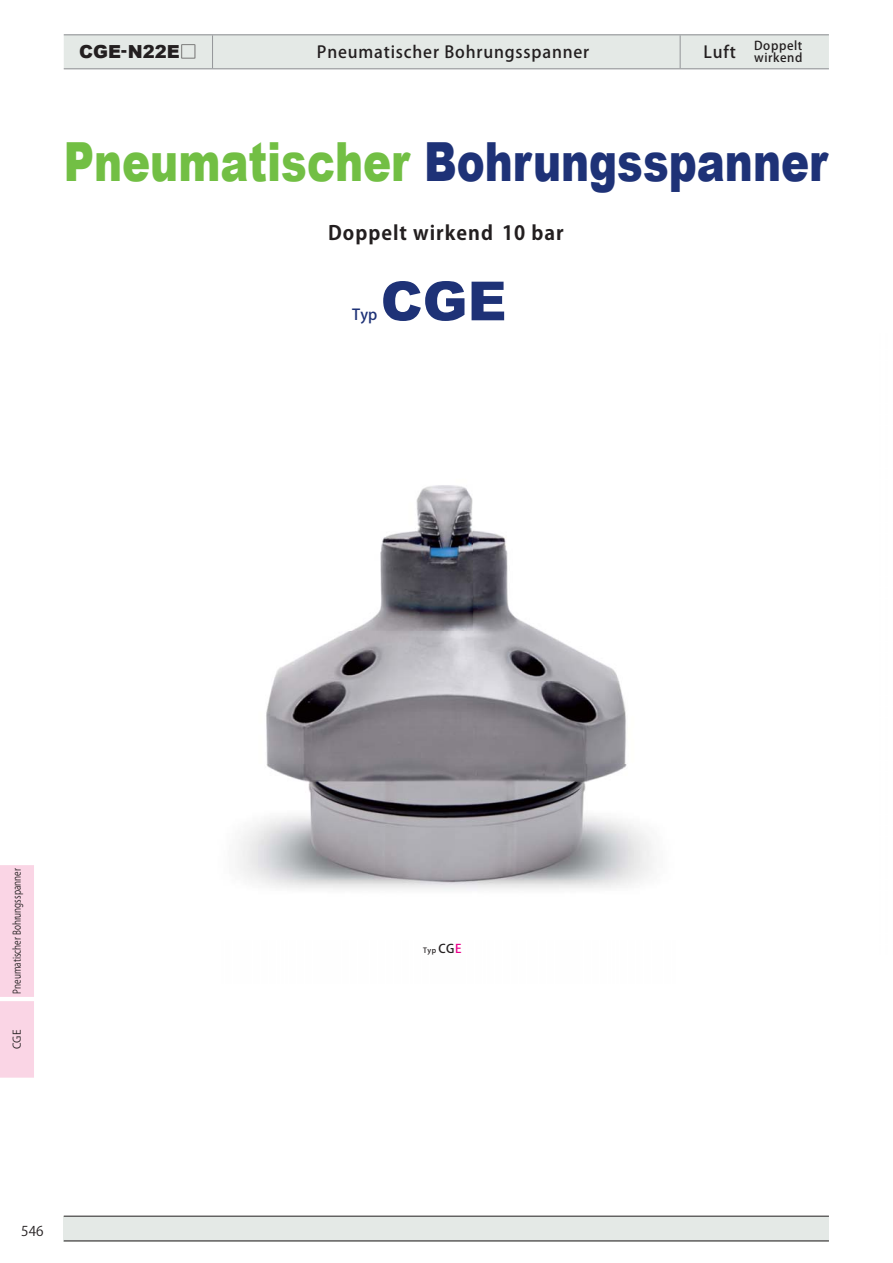
<style>
.page{position:relative;width:893px;height:1263px;background:#fff}
.page>*{position:absolute;margin:0;border:0;box-sizing:border-box;transform-origin:0 0}
.t1{font:900 54px "Arial";color:#1e3277;scale:.78 1}
.t2{font:900 54px "Arial";color:#1e3277}
.t3{font:19.5px "Koz Go Pro Bold 90 msp RKSJ H";letter-spacing:.05em;color:#231f20}
.t4{font:900 18px "Arial";color:#231f20}
.t5{font:16.5px "Koz Go Pro Medium 90 msp RKSJ H";letter-spacing:.05em;color:#231f20}
.t6{font:15px "Koz Go Pro Medium 90 msp RKSJ H";color:#1e3277}
.t7{font:13.5px "Koz Go Pro Regular 90 msp RKSJ H";color:#231f20}
.t8{font:12px/12px "Koz Go Pro Medium 90 msp RKSJ H";letter-spacing:.05em;color:#231f20}
.t9{font:10.5px "Koz Go Pro Regular 90 msp RKSJ H";color:#231f20;scale:.8 1}
.t10{font:10.5px "Koz Go Pro Regular 90 msp RKSJ H";color:#231f20}
.t11{font:7.2px "Koz Go Pro Medium 90 msp RKSJ H";color:#231f20}
.s1{font-size:17.25px}
.s2{font-family:"Koz Go Pro Extra Light 90 msp RKSJ H";font-weight:400;font-size:17.25px}
.s3{color:#72bf44}
.s4{font-size:12px}
.s5{font-size:12px;color:#ec008c}
</style>
<div class="page">
<div style="left:64px;top:1216px;width:765px;height:25px;background:#e4e9e6"></div>
<hr style="left:64px;top:1216px;width:765px;height:1px;background:#231f20">
<hr style="left:64px;top:1241px;width:765px;height:1px;background:#231f20">
<div style="left:64px;top:35px;width:765px;height:33px;background:#e4e9e6"></div>
<hr style="left:212px;top:35px;width:1px;height:33px;background:#939598">
<hr style="left:680px;top:35px;width:1px;height:33px;background:#939598">
<hr style="left:64px;top:34px;width:765px;height:1px;background:#939598">
<hr style="left:64px;top:68px;width:765px;height:1px;background:#939598">
<div style="left:0;top:865px;width:34px;height:213px;background:#fad5e5"></div>
<img style="left:266px;top:485px;width:360px;height:279px">
<img style="left:238px;top:764px;width:416px;height:127px">
<p class="t4" style="left:79px;top:38px;width:119px">CGE<span class="s1">-</span>N22E<span class="s2">□</span></p>
<p class="t5" style="left:317px;top:46px;width:274px">Pneumatischer Bohrungsspanner</p>
<p class="t5" style="left:703px;top:46px;width:51px">Luft　</p>
<p class="t8" style="left:754px;top:41px;width:50px">Doppelt wirkend</p>
<h1 class="t1" style="left:64px;top:121px;width:981px"><span class="s3">Pneumatischer</span> Bohrungsspanner</h1>
<p class="t3" style="left:328px;top:226px;width:237px">Doppelt wirkend 10 bar</p>
<h1 class="t2" style="left:381px;top:261px;width:127px">CGE</h1>
<p class="t6" style="left:352px;top:309px;width:27px">Typ</p>
<p class="t9" style="left:13px;top:994px;width:158px;rotate:-90deg">Pneumatischer Bohrungsspanner</p>
<p class="t10" style="left:13px;top:1049px;width:21px;rotate:-90deg">CGE</p>
<p class="t7" style="left:21px;top:1226px;width:24px">546</p>
<p class="t11" style="left:423px;top:947px;width:40px">Typ <span class="s4">CG</span><span class="s5">E</span></p>
</div>
